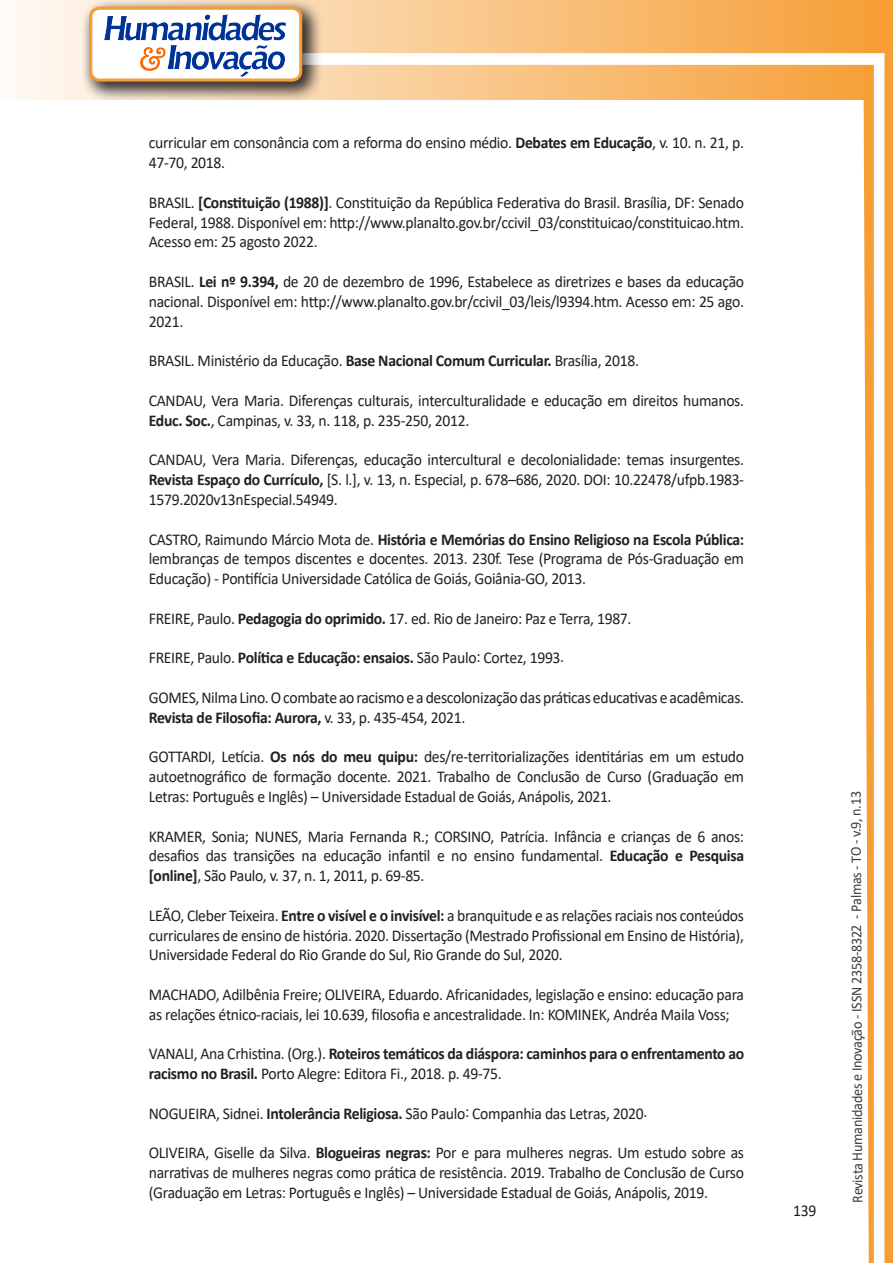
<style>
.page{position:relative;width:893px;height:1263px;background:#fff}
.page>*{position:absolute;margin:0;border:0;box-sizing:border-box;transform-origin:0 0}
.texto{font:16.5px/19.8px "Calibri";letter-spacing:-.02em;color:#231f20;text-align:justify;scale:.95 1}
.texto-2{font:700 16.5px/19.8px "Calibri";letter-spacing:-.02em;color:#231f20;scale:.95 1}
.t1{font:15px "Calibri";letter-spacing:-.025em;color:#3e3e3f;scale:.95 1}
.s1{font-weight:700}
.s2{font-weight:400}
</style>
<div class="page">
<svg style="left:5px;top:0;width:858px;height:100px;background:#f9c484"></svg>
<div style="left:302px;top:53px;width:582px;height:12px;background:#fff;border:2px solid #fff"></div>
<svg style="left:863px;top:0;width:30px;height:1263px"></svg>
<div style="left:81px;top:0;width:241px;height:102px;background:#231f20;opacity:.75"></div>
<div style="left:91px;top:8px;width:210px;height:72px;background:#fff;border-radius:9px"></div>
<img style="left:104px;top:14px;width:181px;height:62px">
<div style="left:89px;top:7px;width:213px;height:75px;border:3px solid #f69e34;border-radius:9px"></div>
<p class="texto" style="left:149px;top:133px;width:628px">curricular em consonância com a reforma do ensino médio. <span class="s1">Debates em Educação</span>, v. 10. n. 21, p.<br>47-70, 2018.</p>
<p class="texto" style="left:149px;top:192px;width:628px">BRASIL. <span class="s1">[Constituição (1988)]</span>. Constituição da República Federativa do Brasil. Brasília, DF: Senado Federal, 1988. Disponível em: http://www.planalto.gov.br/ccivil_03/constituicao/constituicao.htm.<br>Acesso em: 25 agosto 2022.</p>
<p class="texto" style="left:149px;top:271px;width:628px">BRASIL. <span class="s1">Lei nº 9.394,</span> de 20 de dezembro de 1996, Estabelece as diretrizes e bases da educação nacional. Disponível em: http://www.planalto.gov.br/ccivil_03/leis/l9394.htm. Acesso em: 25 ago.<br>2021.</p>
<p class="texto" style="left:149px;top:350px;width:517px">BRASIL. Ministério da Educação. <span class="s1">Base Nacional Comum Curricular.</span> Brasília, 2018.</p>
<p class="texto" style="left:149px;top:390px;width:628px">CANDAU, Vera Maria. Diferenças culturais, interculturalidade e educação em direitos humanos.<br><span class="s1">Educ. Soc.</span>, Campinas, v. 33, n. 118, p. 235-250, 2012.</p>
<p class="texto" style="left:149px;top:449px;width:628px">CANDAU, Vera Maria. Diferenças, educação intercultural e decolonialidade: temas insurgentes.<br><span class="s1">Revista Espaço do Currículo,</span> [S. l.], v. 13, n. Especial, p. 678–686, 2020. DOI: 10.22478/ufpb.1983- 1579.2020v13nEspecial.54949.</p>
<p class="texto" style="left:149px;top:529px;width:628px">CASTRO, Raimundo Márcio Mota de. <span class="s1">História e Memórias do Ensino Religioso na Escola Pública: </span>lembranças de tempos discentes e docentes. 2013. 230f. Tese (Programa de Pós-Graduação em Educação) - Pontifícia Universidade Católica de Goiás, Goiânia-GO, 2013.</p>
<p class="texto" style="left:149px;top:608px;width:510px">FREIRE, Paulo. <span class="s1">Pedagogia do oprimido.</span> 17. ed. Rio de Janeiro: Paz e Terra, 1987.</p>
<p class="texto" style="left:149px;top:647px;width:439px">FREIRE, Paulo. <span class="s1">Política e Educação: ensaios.</span> São Paulo: Cortez, 1993.</p>
<p class="texto" style="left:149px;top:687px;width:628px">GOMES, Nilma Lino. O combate ao racismo e a descolonização das práticas educativas e acadêmicas.<br><span class="s1">Revista de Filosofia: Aurora,</span> v. 33, p. 435-454, 2021.</p>
<p class="texto" style="left:149px;top:746px;width:628px">GOTTARDI, Letícia. <span class="s1">Os nós do meu quipu:</span> des/re-territorializações identitárias em um estudo autoetnográfico de formação docente. 2021. Trabalho de Conclusão de Curso (Graduação em Letras: Português e Inglês) – Universidade Estadual de Goiás, Anápolis, 2021.</p>
<p class="texto" style="left:149px;top:826px;width:628px">KRAMER, Sonia; NUNES, Maria Fernanda R.; CORSINO, Patrícia. Infância e crianças de 6 anos: desafios das transições na educação infantil e no ensino fundamental. <span class="s1">Educação e Pesquisa [online]</span>, São Paulo, v. 37, n. 1, 2011, p. 69-85.</p>
<p class="texto" style="left:149px;top:905px;width:628px">LEÃO, Cleber Teixeira. <span class="s1">Entre o visível e o invisível:</span> a branquitude e as relações raciais nos conteúdos curriculares de ensino de história. 2020. Dissertação (Mestrado Profissional em Ensino de História), Universidade Federal do Rio Grande do Sul, Rio Grande do Sul, 2020.</p>
<p class="texto" style="left:149px;top:984px;width:628px">MACHADO, Adilbênia Freire; OLIVEIRA, Eduardo. Africanidades, legislação e ensino: educação para as relações étnico-raciais, lei 10.639, filosofia e ancestralidade. In: KOMINEK, Andréa Maila Voss;</p>
<p class="texto-2" style="left:149px;top:1044px;width:628px"><span class="s2">VANALI, Ana Crhistina. (Org.).</span> Roteiros temáticos da diáspora: caminhos para o enfrentamento ao racismo no Brasil. <span class="s2">Porto Alegre: Editora Fi., 2018. p. 49-75.</span></p>
<p class="texto" style="left:149px;top:1103px;width:526px">NOGUEIRA, Sidnei. <span class="s1">Intolerância Religiosa.</span> São Paulo: Companhia das Letras, 2020.</p>
<p class="texto" style="left:149px;top:1142px;width:628px">OLIVEIRA, Giselle da Silva. <span class="s1">Blogueiras negras:</span> Por e para mulheres negras. Um estudo sobre as narrativas de mulheres negras como prática de resistência. 2019. Trabalho de Conclusão de Curso (Graduação em Letras: Português e Inglês) – Universidade Estadual de Goiás, Anápolis, 2019.</p>
<p class="texto" style="left:793px;top:1200px;width:26px">139</p>
<p class="t1" style="left:846px;top:1203px;width:435px;rotate:-90deg">Revista Humanidades e Inovação - ISSN 2358-8322 - Palmas - TO - v.9, n.13</p>
</div>
